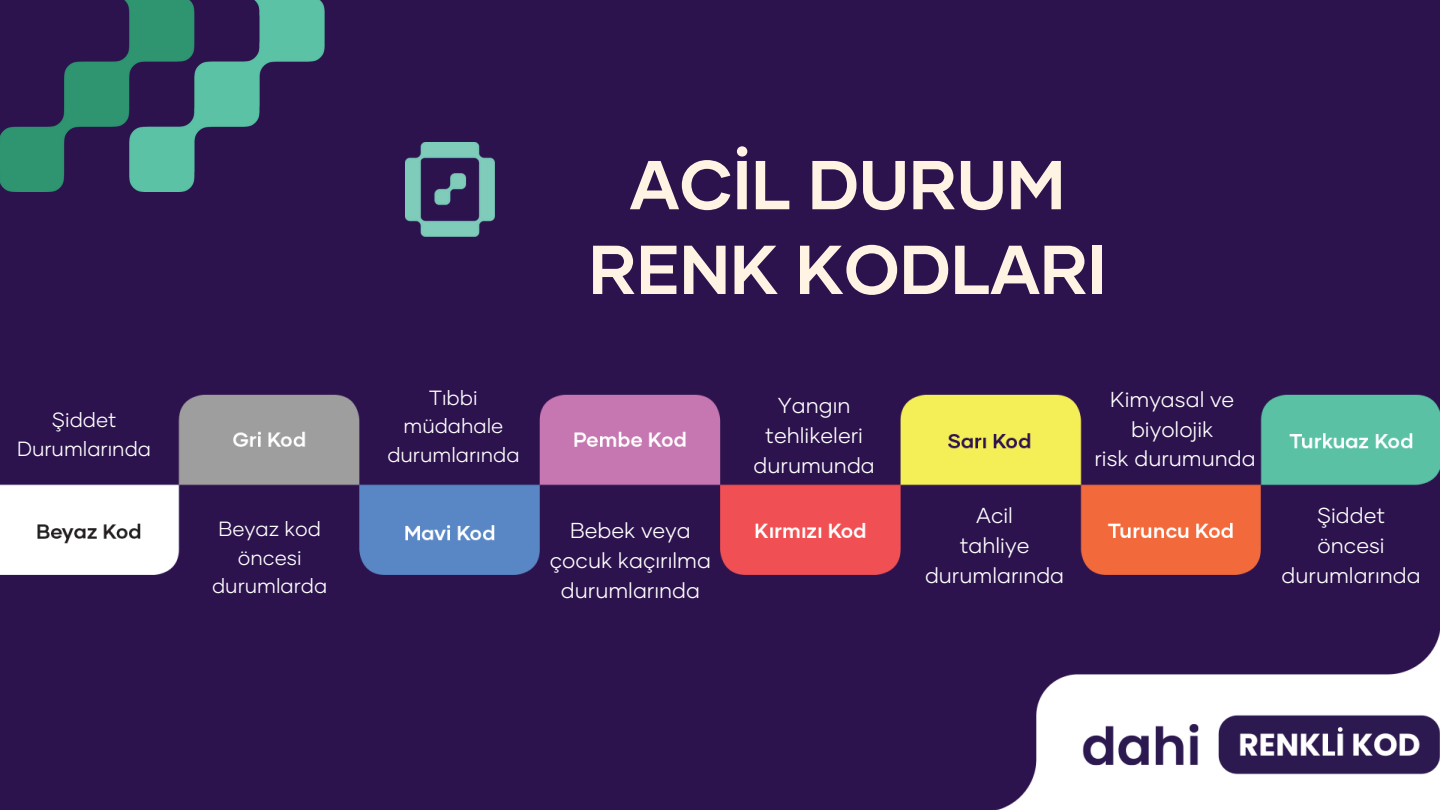
<style>
.page{position:relative;width:1440px;height:810px;background:#2d134e}
.page>*{position:absolute;margin:0;border:0;box-sizing:border-box;transform-origin:0 0}
.t1{font:700 69px/84.8px "Gilmer";color:#fff4e3;text-align:center}
.t2{font:300 21.6px "Gilmer";color:#fff}
.t3{font:300 20.5px/28.4px "Gilmer";color:#fff;text-align:center}
</style>
<div class="page">
<img style="left:0;top:394px;width:1440px;height:181px">
<img style="left:405px;top:142px;width:89px;height:95px">
<img style="left:996px;top:631px;width:444px;height:179px">
<img style="left:0;top:0;width:325px;height:192px">
<p class="t3" style="left:52px;top:405px;width:66px">Şiddet</p>
<h1 class="t3" style="left:17px;top:434px;width:135px">Durumlarında</h1>
<p class="t3" style="left:212px;top:514px;width:117px">Beyaz kod öncesi durumlarda</p>
<p class="t1" style="left:589px;top:140px;width:519px">ACİL DURUM<br>RENK KODLARI</p>
<p class="t3" style="left:429px;top:383px;width:47px">Tıbbi</p>
<p class="t3" style="left:404px;top:411px;width:101px">müdahale</p>
<p class="t3" style="left:387px;top:440px;width:134px">durumlarında</p>
<p class="t2" style="left:570px;top:516px;width:122px">Bebek veya</p>
<p class="t2" style="left:550px;top:546px;width:163px">çocuk kaçırılma</p>
<p class="t2" style="left:561px;top:576px;width:141px">durumlarında</p>
<p class="t2" style="left:778px;top:392px;width:74px">Yangın</p>
<p class="t2" style="left:765px;top:422px;width:97px">tehlikeleri</p>
<p class="t2" style="left:754px;top:452px;width:123px">durumunda</p>
<p class="t2" style="left:976px;top:502px;width:38px">Acil</p>
<p class="t2" style="left:960px;top:532px;width:71px">tahliye</p>
<p class="t2" style="left:925px;top:562px;width:141px">durumlarında</p>
<p class="t2" style="left:1110px;top:385px;width:126px">Kimyasal ve</p>
<p class="t2" style="left:1131px;top:415px;width:84px">biyolojik</p>
<p class="t2" style="left:1094px;top:445px;width:163px">risk durumunda</p>
<p class="t2" style="left:1317px;top:502px;width:70px">Şiddet</p>
<p class="t2" style="left:1318px;top:532px;width:66px">öncesi</p>
<p class="t2" style="left:1282px;top:562px;width:141px">durumlarında</p>
</div>
